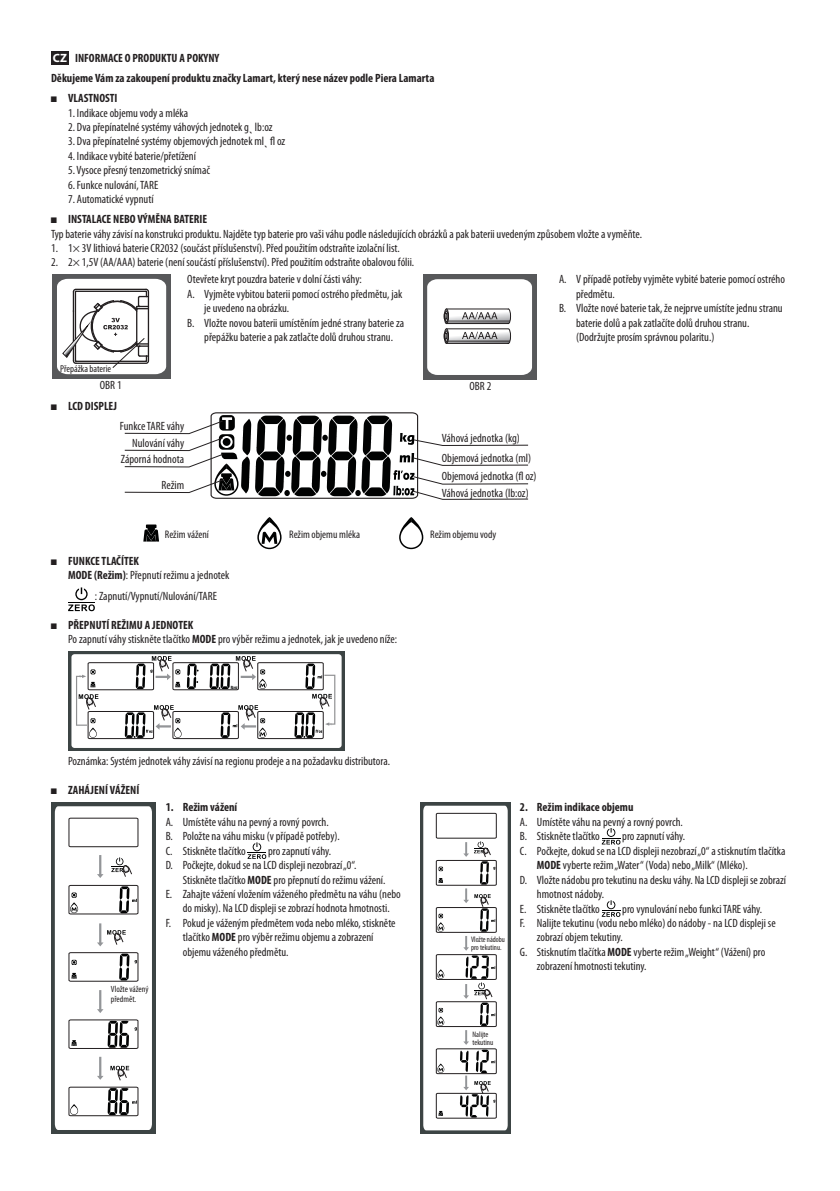
<style>
.page{position:relative;width:840px;height:1191px;background:#fff}
.page>*{position:absolute;margin:0;border:0;box-sizing:border-box;transform-origin:0 0}
.t1{font:condensed 12px/14.4px "Myriad Pro";color:#231f20}
.t2{font:700 condensed 12px/20px "Myriad Pro";color:#231f20}
.t3{font:condensed 11px "Myriad Pro";color:#231f20}
.t4{font:condensed 10px "Myriad Pro";color:#231f20}
.t5{font:condensed 9px/10px "Myriad Pro";color:#231f20}
.t6{font:condensed 8px/8px "Myriad Pro";color:#231f20;scale:.96 1}
.t7{font:condensed 8px/8px "Myriad Pro";color:#231f20}
.s1{font-stretch:normal;color:#fff}
.s2{font-family:"Arial Narrow";font-weight:400;font-stretch:normal}
.s3{font-family:"Arial";font-stretch:normal}
.s4{font-family:"Arial Narrow";font-stretch:normal}
.s5{font-weight:700}
.s6{font-weight:400}
</style>
<div class="page">
<div style="left:51px;top:51px;width:18px;height:14px;background:#231f20"></div>
<svg style="left:52px;top:274px;width:119px;height:105px;background:#5a5b5d"></svg>
<svg style="left:57px;top:279px;width:109px;height:95px"></svg>
<div style="left:422px;top:274px;width:114px;height:106px;background:#57585a"></div>
<svg style="left:427px;top:279px;width:104px;height:96px;background:#eae9ea"></svg>
<svg style="left:125px;top:412px;width:403px;height:88px"></svg>
<svg style="left:257px;top:517px;width:24px;height:32px"></svg>
<svg style="left:143px;top:524px;width:16px;height:17px"></svg>
<svg style="left:399px;top:517px;width:24px;height:32px"></svg>
<svg style="left:68px;top:587px;width:27px;height:24px"></svg>
<div style="left:68px;top:651px;width:277px;height:100px;background:#3c4444"></div>
<div style="left:71px;top:654px;width:270px;height:94px;background:#fff;border-radius:3px"></div>
<div style="left:88px;top:662px;width:66px;height:28px;border:1px solid #231f20"></div>
<div style="left:88px;top:711px;width:66px;height:28px;border:1px solid #231f20"></div>
<div style="left:172px;top:662px;width:67px;height:28px;border:1px solid #231f20"></div>
<svg style="left:187px;top:663px;width:11px;height:26px"></svg>
<div style="left:172px;top:711px;width:67px;height:28px;border:1px solid #231f20"></div>
<div style="left:257px;top:662px;width:66px;height:28px;border:1px solid #231f20"></div>
<div style="left:257px;top:711px;width:66px;height:28px;border:1px solid #231f20"></div>
<svg style="left:136px;top:656px;width:44px;height:33px"></svg>
<svg style="left:209px;top:656px;width:57px;height:33px"></svg>
<svg style="left:294px;top:663px;width:41px;height:75px"></svg>
<svg style="left:220px;top:705px;width:46px;height:33px"></svg>
<svg style="left:125px;top:705px;width:56px;height:33px"></svg>
<svg style="left:76px;top:669px;width:22px;height:69px"></svg>
<div style="left:51px;top:802px;width:105px;height:332px;background:#3c4444"></div>
<svg style="left:55px;top:806px;width:97px;height:324px;background:#ededed"></svg>
<svg style="left:247px;top:842px;width:19px;height:17px"></svg>
<svg style="left:420px;top:802px;width:90px;height:331px;background:#505757"></svg>
<svg style="left:423px;top:805px;width:84px;height:325px"></svg>
<svg style="left:601px;top:828px;width:19px;height:16px"></svg>
<svg style="left:601px;top:900px;width:19px;height:17px"></svg>
<p class="t2" style="left:51px;top:49px;width:384px"><span class="s1">CZ</span> INFORMACE O PRODUKTU A POKYNY<br>Děkujeme Vám za zakoupení produktu značky Lamart, který nese název podle Piera Lamarta</p>
<p class="t2" style="left:51px;top:89px;width:68px"><span class="s2">■</span> VLASTNOSTI</p>
<p class="t1" style="left:68px;top:107px;width:122px">1. Indikace objemu vody a mléka</p>
<p class="t1" style="left:68px;top:121px;width:206px">2. Dva přepínatelné systémy váhových jednotek g<span class="s3">ˎ</span> lb:oz</p>
<p class="t1" style="left:68px;top:135px;width:218px">3. Dva přepínatelné systémy objemových jednotek ml<span class="s3">ˎ</span> fl oz</p>
<p class="t1" style="left:68px;top:150px;width:129px">4. Indikace vybité baterie/přetížení</p>
<p class="t1" style="left:68px;top:164px;width:143px">5. Vysoce přesný tenzometrický snímač</p>
<p class="t1" style="left:68px;top:179px;width:92px">6. Funkce nulování, TARE</p>
<p class="t1" style="left:68px;top:193px;width:87px">7. Automatické vypnutí</p>
<p class="t1" style="left:51px;top:213px;width:592px"><span class="s4">■</span> <span class="s5">INSTALACE NEBO VÝMĚNA BATERIE<br></span>Typ baterie váhy závisí na konstrukci produktu. Najděte typ baterie pro vaši váhu podle následujících obrázků a pak baterii uvedeným způsobem vložte a vyměňte.</p>
<p class="t1" style="left:51px;top:242px;width:350px">1. 1× 3V lithiová baterie CR2032 (součást příslušenství). Před použitím odstraňte izolační list.</p>
<p class="t1" style="left:51px;top:256px;width:364px">2. 2× 1,5V (AA/AAA) baterie (není součástí příslušenství). Před použitím odstraňte obalovou fólii.</p>
<p class="t4" style="left:60px;top:365px;width:53px">Přepážka baterie</p>
<p class="t1" style="left:100px;top:379px;width:23px">OBR 1</p>
<p class="t2" style="left:51px;top:397px;width:68px"><span class="s2">■</span> LCD DISPLEJ</p>
<p class="t1" style="left:187px;top:273px;width:176px">Otevřete kryt pouzdra baterie v dolní části váhy:</p>
<p class="t1" style="left:187px;top:288px;width:216px">A. Vyjměte vybitou baterii pomocí ostrého předmětu, jak</p>
<p class="t1" style="left:204px;top:302px;width:86px">je uvedeno na obrázku.</p>
<p class="t1" style="left:187px;top:316px;width:218px">B. Vložte novou baterii umístěním jedné strany baterie za</p>
<p class="t1" style="left:204px;top:331px;width:190px">přepážku baterie a pak zatlačte dolů druhou stranu.</p>
<p class="t1" style="left:120px;top:419px;width:66px;line-height:16.6px;text-align:right">Funkce TARE váhy<br>Nulování váhy<br>Záporná hodnota</p>
<p class="t1" style="left:161px;top:479px;width:24px">Režim</p>
<p class="t1" style="left:469px;top:380px;width:23px">OBR 2</p>
<p class="t1" style="left:441px;top:429px;width:91px;line-height:20px">Váhová jednotka (kg)<br>Objemová jednotka (ml)</p>
<p class="t1" style="left:441px;top:469px;width:96px;line-height:16.6px">Objemová jednotka (fl oz)<br>Váhová jednotka (lb:oz)</p>
<p class="t3" style="left:165px;top:530px;width:45px">Režim vážení</p>
<p class="t3" style="left:289px;top:530px;width:72px">Režim objemu mléka</p>
<p class="t3" style="left:430px;top:530px;width:68px">Režim objemu vody</p>
<p class="t2" style="left:68px;top:555px;width:163px;line-height:14.4px;text-indent:-17px"><span class="s2">■</span> FUNKCE TLAČÍTEK<br>MODE (Režim)<span class="s6">: Přepnutí režimu a jednotek</span></p>
<p class="t1" style="left:95px;top:590px;width:124px">: Zapnutí/Vypnutí/Nulování/TARE</p>
<p class="t1" style="left:68px;top:618px;width:330px;text-indent:-17px"><span class="s4">■</span> <span class="s5">PŘEPNUTÍ REŽIMU A JEDNOTEK<br></span>Po zapnutí váhy stiskněte tlačítko <span class="s5">MODE</span> pro výběr režimu a jednotek, jak je uvedeno níže:</p>
<p class="t1" style="left:558px;top:273px;width:227px">A. V případě potřeby vyjměte vybité baterie pomocí ostrého</p>
<p class="t1" style="left:575px;top:288px;width:40px">předmětu.</p>
<p class="t1" style="left:558px;top:302px;width:225px">B. Vložte nové baterie tak, že nejprve umístíte jednu stranu</p>
<p class="t1" style="left:575px;top:316px;width:175px">baterie dolů a pak zatlačíte dolů druhou stranu.</p>
<p class="t1" style="left:575px;top:331px;width:140px">(Dodržujte prosím správnou polaritu.)</p>
<p class="t1" style="left:68px;top:755px;width:323px">Poznámka: Systém jednotek váhy závisí na regionu prodeje a na požadavku distributora.</p>
<p class="t2" style="left:51px;top:781px;width:90px"><span class="s2">■</span> ZAHÁJENÍ VÁŽENÍ</p>
<p class="t5" style="left:111px;top:985px;width:39px">Vložte vážený předmět.</p>
<p class="t1" style="left:166px;top:801px;width:175px"><span class="s5">1. Režim vážení<br></span>A. Umístěte váhu na pevný a rovný povrch.<br>B. Položte na váhu misku (v případě potřeby).<br>C. Stiskněte tlačítko</p>
<p class="t1" style="left:268px;top:844px;width:64px">pro zapnutí váhy.</p>
<p class="t1" style="left:166px;top:859px;width:192px">D. Počkejte, dokud se na LCD displeji nezobrazí „0“.</p>
<p class="t1" style="left:183px;top:873px;width:204px">Stiskněte tlačítko <span class="s5">MODE</span> pro přepnutí do režimu vážení.</p>
<p class="t1" style="left:166px;top:888px;width:236px">E. Zahajte vážení vložením váženého předmětu na váhu (nebo</p>
<p class="t1" style="left:183px;top:902px;width:208px">do misky). Na LCD displeji se zobrazí hodnota hmotnosti.</p>
<p class="t1" style="left:166px;top:916px;width:231px">F. Pokud je váženým předmětem voda nebo mléko, stiskněte</p>
<p class="t1" style="left:183px;top:931px;width:192px">tlačítko <span class="s5">MODE</span> pro výběr režimu objemu a zobrazení</p>
<p class="t1" style="left:183px;top:945px;width:107px">objemu váženého předmětu.</p>
<p class="t6" style="left:471px;top:936px;width:37px">Vložte nádobu pro tekutinu.</p>
<p class="t1" style="left:519px;top:801px;width:164px"><span class="s5">2. Režim indikace objemu<br></span>A. Umístěte váhu na pevný a rovný povrch.<br>B. Stiskněte tlačítko</p>
<p class="t1" style="left:622px;top:830px;width:64px">pro zapnutí váhy.</p>
<p class="t1" style="left:519px;top:844px;width:267px">C. Počkejte, dokud se na LCD displeji nezobrazí „0“ a stisknutím tlačítka</p>
<p class="t1" style="left:536px;top:859px;width:212px"><span class="s5">MODE</span> vyberte režim „Water“ (Voda) nebo „Milk“ (Mléko).</p>
<p class="t1" style="left:519px;top:873px;width:267px">D. Vložte nádobu pro tekutinu na desku váhy. Na LCD displeji se zobrazí</p>
<p class="t1" style="left:536px;top:888px;width:69px">hmotnost nádoby.</p>
<p class="t1" style="left:519px;top:902px;width:81px">E. Stiskněte tlačítko</p>
<p class="t1" style="left:622px;top:902px;width:141px">pro vynulování nebo funkci TARE váhy.</p>
<p class="t1" style="left:519px;top:917px;width:257px">F. Nalijte tekutinu (vodu nebo mléko) do nádoby - na LCD displeji se</p>
<p class="t1" style="left:536px;top:931px;width:87px">zobrazí objem tekutiny.</p>
<p class="t1" style="left:519px;top:945px;width:247px">G. Stisknutím tlačítka <span class="s5">MODE</span> vyberte režim „Weight“ (Vážení) pro</p>
<p class="t1" style="left:536px;top:960px;width:111px">zobrazení hmotnosti tekutiny.</p>
<p class="t7" style="left:472px;top:1030px;width:22px">Nalijte tekutinu</p>
</div>
